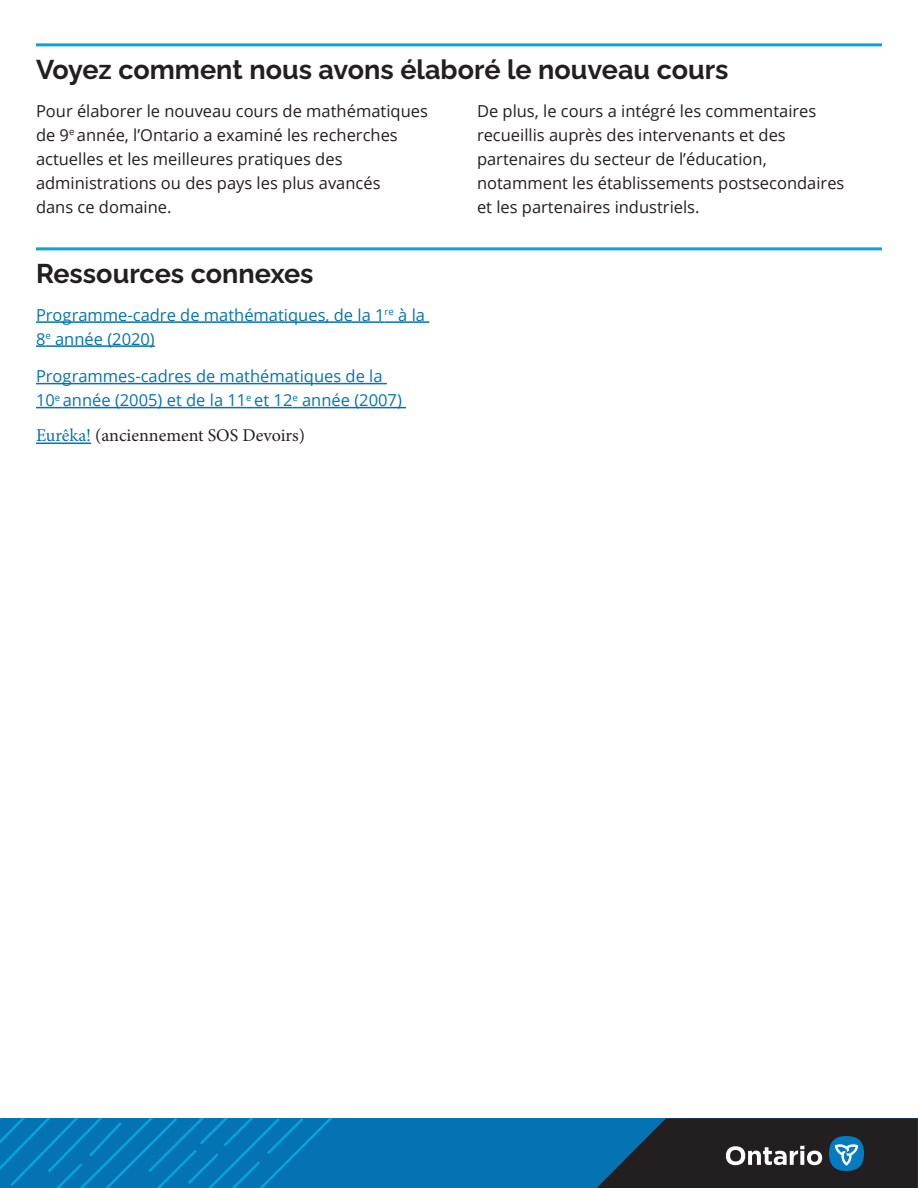
<style>
.page{position:relative;width:918px;height:1188px;background:#fff}
.page>*{position:absolute;margin:0;border:0;box-sizing:border-box;transform-origin:0 0}
.t1{font:700 27px "Raleway";color:#231f20}
.t2{font:18px "Minion Pro";color:#231f20}
.t3{font:16.5px/24px "Open Sans";color:#231f20}
.t4{font:16.5px/24px "Open Sans";color:#0473b4}
.s1{color:#0473b4}
</style>
<div class="page">
<div style="left:0;top:1118px;width:918px;height:70px;background:#0473b4"></div>
<svg style="left:0;top:1118px;width:333px;height:70px"></svg>
<svg style="left:597px;top:1118px;width:321px;height:70px;background:#28353f"></svg>
<hr style="left:36px;top:43px;width:846px;height:3px;background:#07a5da">
<hr style="left:36px;top:247px;width:846px;height:3px;background:#07a5da">
<hr style="left:36px;top:321px;width:349px;height:2px;background:#0473b4">
<svg style="left:385px;top:321px;width:9px;height:2px"></svg>
<hr style="left:394px;top:321px;width:35px;height:2px;background:#0473b4">
<svg style="left:36px;top:345px;width:15px;height:2px"></svg>
<hr style="left:51px;top:345px;width:104px;height:2px;background:#0473b4">
<hr style="left:36px;top:383px;width:351px;height:1px;background:#0473b4">
<svg style="left:36px;top:407px;width:27px;height:1px"></svg>
<hr style="left:63px;top:407px;width:183px;height:1px;background:#0473b4">
<hr style="left:254px;top:407px;width:38px;height:1px;background:#0473b4">
<hr style="left:298px;top:407px;width:108px;height:1px;background:#0473b4">
<hr style="left:36px;top:443px;width:55px;height:1px;background:#0473b4">
<h2 class="t1" style="left:36px;top:49px;width:694px">Voyez comment nous avons élaboré le nouveau cours</h2>
<p class="t3" style="left:36px;top:98px;width:393px">Pour élaborer le nouveau cours de mathématiques de 9<sup>e</sup> année, l’Ontario a examiné les recherches actuelles et les meilleures pratiques des administrations ou des pays les plus avancés<br>dans ce domaine.</p>
<p class="t3" style="left:477px;top:98px;width:369px">De plus, le cours a intégré les commentaires recueillis auprès des intervenants et des partenaires du secteur de l’éducation, notamment les établissements postsecondaires et les partenaires industriels.</p>
<h2 class="t1" style="left:36px;top:253px;width:279px">Ressources connexes</h2>
<p class="t4" style="left:36px;top:302px;width:391px">Programme-cadre de mathématiques, de la 1<sup>re</sup> à la<br>8<sup>e</sup> année (2020)</p>
<p class="t4" style="left:36px;top:364px;width:367px">Programmes-cadres de mathématiques de la<br>10<sup>e</sup> année (2005) et de la 11<sup>e</sup> et 12<sup>e</sup> année (2007)</p>
<p class="t2" style="left:36px;top:424px;width:270px"><span class="s1">Eurêka!</span> (anciennement SOS Devoirs)</p>
</div>
